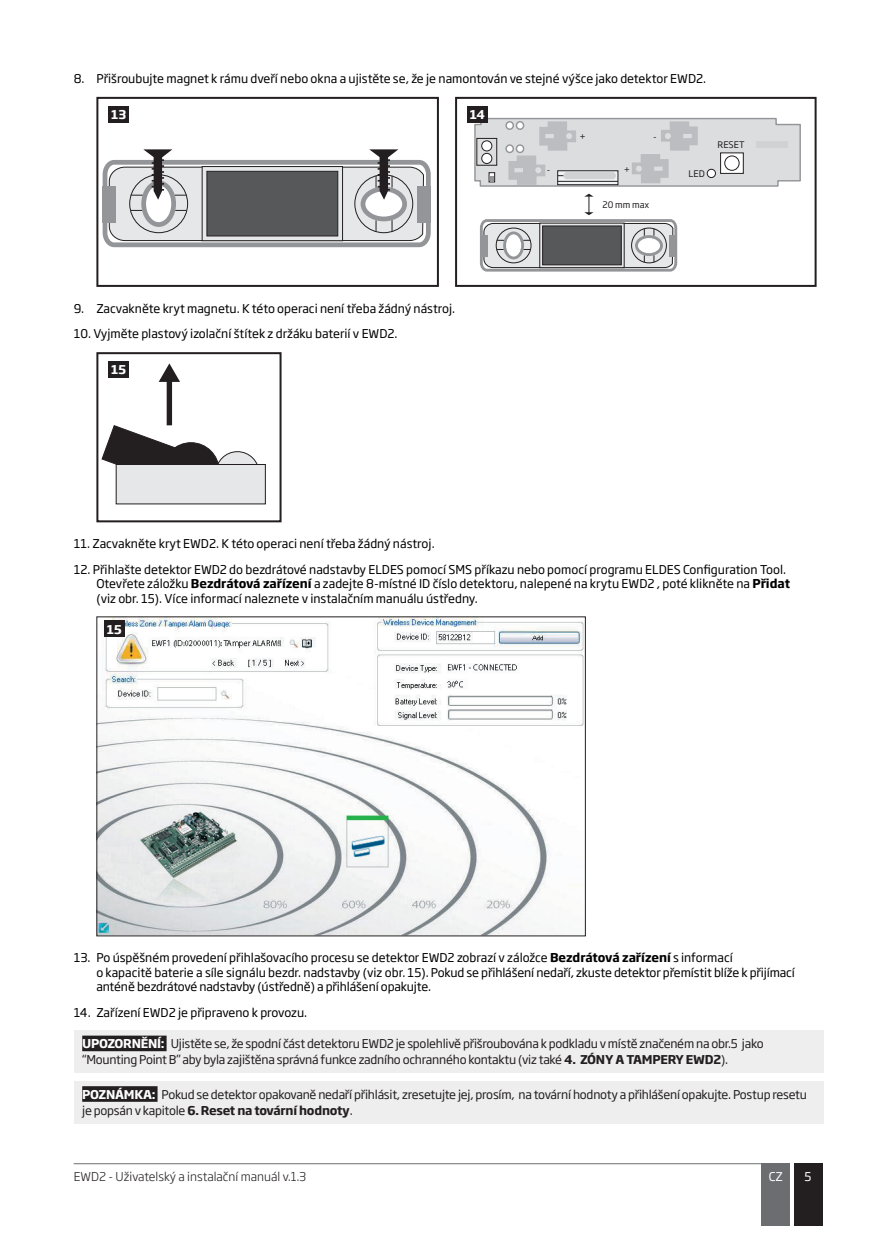
<style>
.page{position:relative;width:896px;height:1248px;background:#fff}
.page>*{position:absolute;margin:0;border:0;box-sizing:border-box;transform-origin:0 0}
.t1{font:12px/14.4px "Soho Gothic Pro";color:#000}
.t2{font:12px/16px "Soho Gothic Pro";letter-spacing:-.02em;color:#231f20}
.t3{font:300 12px "Soho Gothic Pro";color:#231f20}
.t4{font:700 12px "Soho Gothic Pro";color:#fff}
.t5{font:12px "Soho Gothic Pro";color:#fff}
.t6{font:9px "Soho Gothic Pro";color:#231f20}
.t7{font:8.8px "Soho Gothic Pro";color:#231f20}
.s1{font-weight:700}
.s2{font-weight:700;color:#fff}
</style>
<div class="page">
<div style="left:794px;top:1163px;width:28px;height:62px;background:#231f20"></div>
<div style="left:761px;top:1163px;width:29px;height:62px;background:#6c6d70"></div>
<hr style="left:74px;top:1163px;width:687px;height:1px;background:#6c6d70">
<svg style="left:103px;top:149px;width:328px;height:98px"></svg>
<div style="left:96px;top:97px;width:343px;height:190px;border:2px solid #231f20"></div>
<div style="left:108px;top:106px;width:21px;height:17px;background:#231f20"></div>
<svg style="left:480px;top:194px;width:197px;height:77px"></svg>
<svg style="left:474px;top:117px;width:327px;height:70px;background:#d1d2d4"></svg>
<hr style="left:558px;top:181px;width:60px;height:1px;background:#231f20">
<div style="left:455px;top:97px;width:361px;height:190px;border:2px solid #231f20"></div>
<div style="left:467px;top:106px;width:21px;height:17px;background:#231f20"></div>
<div style="left:216px;top:451px;width:43px;height:44px;background:#e6e7e9;border-radius:50%"></div>
<div style="left:215px;top:451px;width:44px;height:44px;border:1px solid #231f20;border-radius:50%"></div>
<div style="left:163px;top:442px;width:56px;height:57px;background:#231f20;border-radius:50%"></div>
<svg style="left:101px;top:424px;width:103px;height:68px"></svg>
<div style="left:167px;top:379px;width:5px;height:46px;background:#231f20"></div>
<svg style="left:159px;top:363px;width:21px;height:19px"></svg>
<div style="left:116px;top:464px;width:149px;height:40px;background:#e6e7e9"></div>
<div style="left:116px;top:464px;width:150px;height:40px;border:1px solid #231f20"></div>
<div style="left:96px;top:352px;width:185px;height:170px;border:2px solid #231f20"></div>
<div style="left:108px;top:361px;width:21px;height:17px;background:#231f20"></div>
<img style="left:98px;top:618px;width:486px;height:316px">
<div style="left:104px;top:620px;width:21px;height:17px;background:#231f20"></div>
<div style="left:74px;top:1030px;width:749px;height:42px;background:#eeeeef"></div>
<div style="left:82px;top:1035px;width:85px;height:16px;background:#231f20"></div>
<div style="left:74px;top:1080px;width:749px;height:43px;background:#eeeeef"></div>
<div style="left:82px;top:1086px;width:76px;height:15px;background:#231f20"></div>
<p class="t1" style="left:74px;top:71px;width:634px">8. Přišroubujte magnet k rámu dveří nebo okna a ujistěte se, že je namontován ve stejné výšce jako detektor EWD2.</p>
<p class="t4" style="left:111px;top:105px;width:17px">13</p>
<p class="t4" style="left:470px;top:105px;width:17px">14</p>
<p class="t1" style="left:74px;top:300px;width:383px">9. Zacvakněte kryt magnetu. K této operaci není třeba žádný nástroj.</p>
<p class="t1" style="left:74px;top:326px;width:325px">10. Vyjměte plastový izolační štítek z držáku baterií v EWD2.</p>
<p class="t4" style="left:111px;top:360px;width:16px">15</p>
<p class="t6" style="left:547px;top:163px;width:5px">-</p>
<p class="t6" style="left:579px;top:129px;width:8px">+</p>
<p class="t6" style="left:624px;top:162px;width:8px">+</p>
<p class="t6" style="left:653px;top:129px;width:5px">-</p>
<p class="t7" style="left:602px;top:198px;width:48px">20 mm max</p>
<p class="t6" style="left:688px;top:167px;width:18px">LED</p>
<p class="t6" style="left:717px;top:137px;width:28px">RESET</p>
<p class="t1" style="left:74px;top:535px;width:362px">11. Zacvakněte kryt EWD2. K této operaci není třeba žádný nástroj.</p>
<p class="t1" style="left:96px;top:561px;width:695px;text-indent:-23px">12. Přihlašte detektor EWD2 do bezdrátové nadstavby ELDES pomocí SMS příkazu nebo pomocí programu ELDES Configuration Tool.<br>Otevřete záložku <span class="s1">Bezdrátová zařízení</span> a zadejte 8-místné ID číslo detektoru, nalepené na krytu EWD2 , poté klikněte na <span class="s1">Přidat </span>(viz obr. 15). Více informací naleznete v instalačním manuálu ústředny.</p>
<p class="t4" style="left:107px;top:619px;width:16px">15</p>
<p class="t1" style="left:96px;top:949px;width:700px;text-indent:-23px">13. Po úspěšném provedení přihlašovacího procesu se detektor EWD2 zobrazí v záložce <span class="s1">Bezdrátová zařízení</span> s informací<br>o kapacitě baterie a síle signálu bezdr. nadstavby (viz obr. 15). Pokud se přihlášení nedaří, zkuste detektor přemístit blíže k přijímací anténě bezdrátové nadstavby (ústředně) a přihlášení opakujte.</p>
<p class="t1" style="left:74px;top:1004px;width:235px">14. Zařízení EWD2 je připraveno k provozu.</p>
<p class="t2" style="left:82px;top:1035px;width:683px"><span class="s2">UPOZORNĚNÍ:</span> Ujistěte se, že spodní část detektoru EWD2 je spolehlivě přišroubována k podkladu v místě značeném na obr.5 jako “Mounting Point B” aby byla zajištěna správná funkce zadního ochranného kontaktu (viz také <span class="s1">4. ZÓNY A TAMPERY EWD2</span>).</p>
<p class="t2" style="left:82px;top:1085px;width:726px"><span class="s2">POZNÁMKA:</span> Pokud se detektor opakovaně nedaří přihlásit, zresetujte jej, prosím, na tovární hodnoty a přihlášení opakujte. Postup resetu je popsán v kapitole <span class="s1">6. Reset na tovární hodnoty</span>.</p>
<p class="t3" style="left:74px;top:1166px;width:234px">EWD2 - Uživatelský a instalační manuál v.1.3</p>
<p class="t5" style="left:768px;top:1166px;width:16px">CZ</p>
<p class="t5" style="left:804px;top:1166px;width:9px">5</p>
</div>
